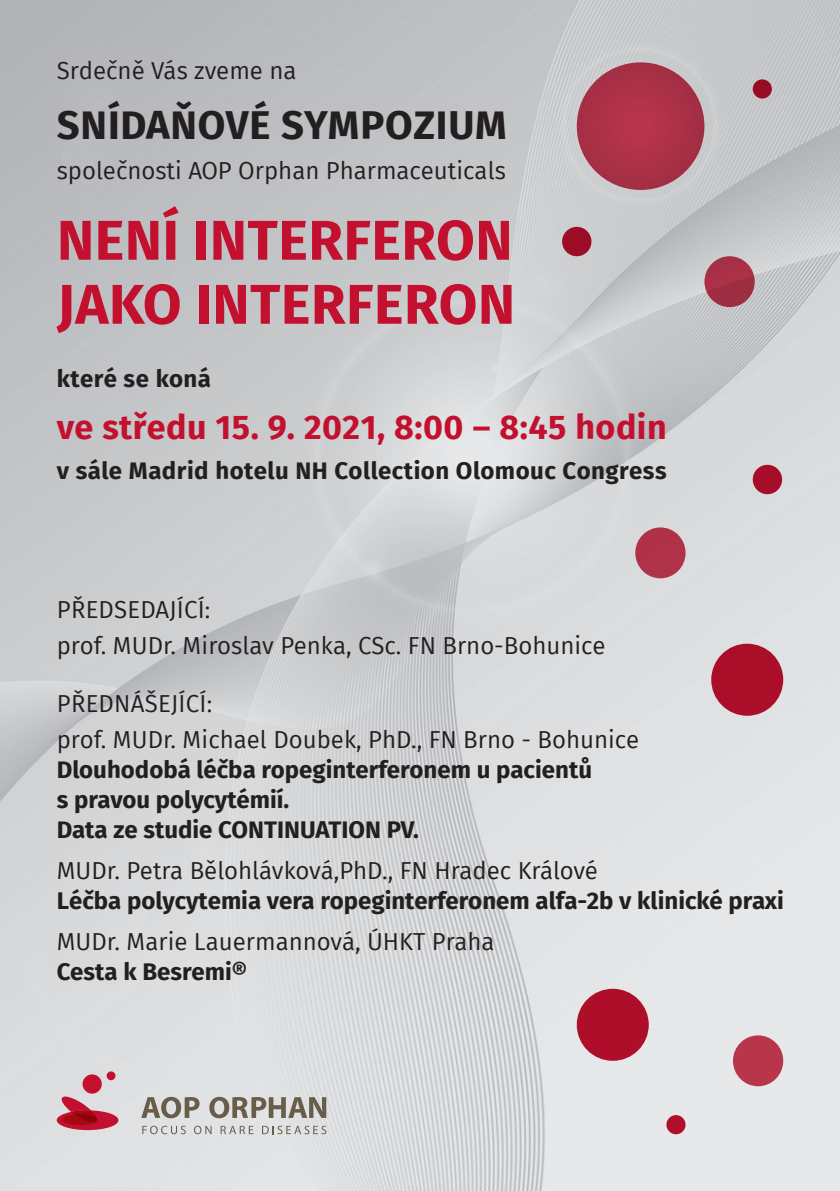
<style>
.page{position:relative;width:840px;height:1191px;background:#fff}
.page>*{position:absolute;margin:0;border:0;box-sizing:border-box;transform-origin:0 0}
.t1{font:700 56px/64px "Fira Sans";letter-spacing:.01em;color:#c3102f}
.t2{font:700 40px "Fira Sans";letter-spacing:.02em;color:#231f20}
.t3{font:700 34px "Fira Sans";letter-spacing:.015em;color:#c3102f}
.t4{font:700 24px/30px "Fira Sans";color:#231f20}
.t5{font:24px/30px "Fira Sans";color:#231f20}
.t6{font:700 24px "Fira Sans";letter-spacing:.02em;color:#231f20}
.s1{font-weight:400}
.s2{font-weight:700}
</style>
<div class="page">
<img style="left:0;top:0;width:839px;height:1191px">
<svg style="left:576px;top:62px;width:128px;height:128px;background:#ab3248"></svg>
<svg style="left:561px;top:227px;width:30px;height:29px"></svg>
<svg style="left:752px;top:79px;width:19px;height:20px"></svg>
<div style="left:666px;top:1115px;width:19px;height:19px;background:#b00e2a;border-radius:50%"></div>
<div style="left:732px;top:1035px;width:50px;height:51px;background:#b9354c;border-radius:50%"></div>
<div style="left:635px;top:527px;width:50px;height:51px;background:#af3248;border-radius:50%"></div>
<svg style="left:704px;top:256px;width:50px;height:51px;background:#a53146"></svg>
<div style="left:752px;top:465px;width:29px;height:29px;background:#a60d28;border-radius:50%"></div>
<div style="left:576px;top:988px;width:72px;height:72px;background:#af0e2a;border-radius:50%"></div>
<div style="left:710px;top:643px;width:72px;height:73px;background:#ab0e29;border-radius:50%"></div>
<div style="left:57px;top:1110px;width:61px;height:20px;background:#c3102f;border-radius:50%"></div>
<div style="left:82px;top:1074px;width:20px;height:19px;background:#c3102f;border-radius:50%"></div>
<div style="left:107px;top:1071px;width:8px;height:9px;background:#c3102f;border-radius:50%"></div>
<svg style="left:60px;top:1096px;width:37px;height:29px"></svg>
<svg style="left:141px;top:1096px;width:58px;height:22px"></svg>
<svg style="left:209px;top:1096px;width:117px;height:22px;background:#a39e95"></svg>
<svg style="left:142px;top:1125px;width:44px;height:9px"></svg>
<svg style="left:194px;top:1125px;width:17px;height:9px"></svg>
<svg style="left:220px;top:1125px;width:33px;height:9px"></svg>
<svg style="left:262px;top:1125px;width:64px;height:9px"></svg>
<p class="t5" style="left:57px;top:55px;width:241px">Srdečně Vás zveme na</p>
<p class="t2" style="left:57px;top:91px;width:451px">SNÍDAŇOVÉ SYMPOZIUM</p>
<p class="t5" style="left:57px;top:155px;width:450px">společnosti AOP Orphan Pharmaceuticals</p>
<p class="t1" style="left:57px;top:204px;width:459px">NENÍ INTERFERON<br>JAKO INTERFERON</p>
<p class="t6" style="left:57px;top:358px;width:156px">které se koná</p>
<p class="t3" style="left:57px;top:398px;width:611px">ve středu 15. 9. 2021, 8:00 – 8:45 hodin</p>
<p class="t6" style="left:57px;top:450px;width:611px">v sále Madrid hotelu NH Collection Olomouc Congress</p>
<p class="t5" style="left:57px;top:594px;width:155px">PŘEDSEDAJÍCÍ:</p>
<p class="t5" style="left:57px;top:629px;width:550px">prof. MUDr. Miroslav Penka, CSc. FN Brno-Bohunice</p>
<p class="t5" style="left:57px;top:688px;width:157px">PŘEDNÁŠEJÍCÍ:</p>
<p class="t4" style="left:57px;top:722px;width:583px"><span class="s1">prof. MUDr. Michael Doubek, PhD., FN Brno - Bohunice </span>Dlouhodobá léčba ropeginterferonem u pacientů<br>s pravou polycytémií.<br>Data ze studie CONTINUATION PV.</p>
<p class="t4" style="left:57px;top:854px;width:728px"><span class="s1">MUDr. Petra Bělohlávková,PhD., FN Hradec Králové<br></span>Léčba polycytemia vera ropeginterferonem alfa-2b v klinické praxi</p>
<p class="t5" style="left:57px;top:926px;width:439px">MUDr. Marie Lauermannová, ÚHKT Praha<br><span class="s2">Cesta k Besremi®</span></p>
</div>
